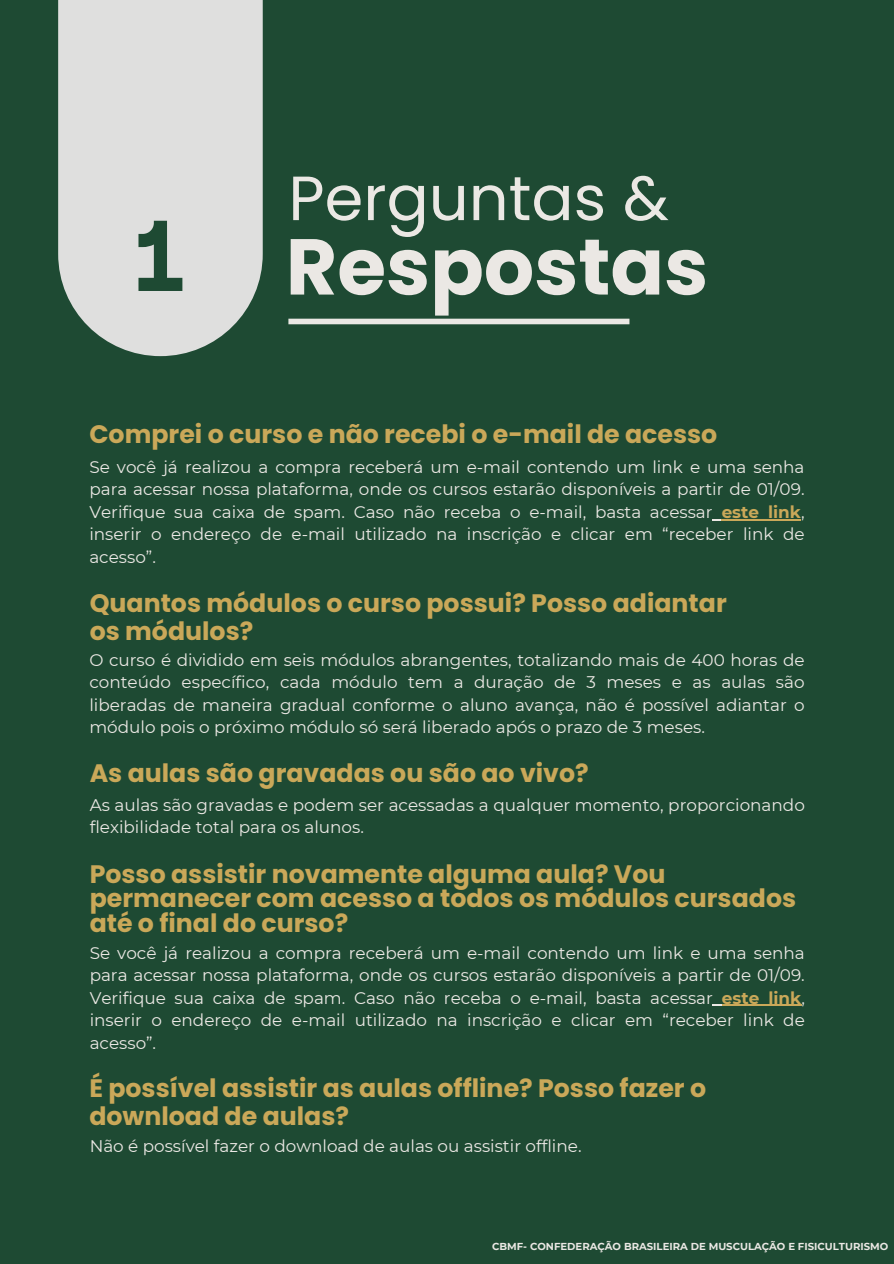
<style>
.page{position:relative;width:894px;height:1264px;background:#fff}
.page>*{position:absolute;margin:0;border:0;box-sizing:border-box;transform-origin:0 0}
.t1{font:700 79.05px "Poppins";color:#ebe8e4}
.t2{font:62.4px "Poppins";color:#ebe8e4}
.t3{font:700 25.2px/28.2px "Poppins";color:#caa859}
.t4{font:16.8px/22.5px "Montserrat";color:#ebe8e4;text-align:justify}
.t5{font:700 10.05px "Montserrat";color:#ebe8e4}
.s1{font-weight:700;color:#caa859}
</style>
<div class="page">
<div style="left:0;top:0;width:893px;height:1263px;background:#1e4a33"></div>
<svg style="left:58px;top:0;width:205px;height:356px;background:#d1d4d2"></svg>
<div style="left:288px;top:319px;width:341px;height:5px;background:#ebe8e4"></div>
<svg style="left:138px;top:221px;width:44px;height:69px"></svg>
<hr style="left:721px;top:519px;width:79px;height:1px;background:#caa859">
<hr style="left:721px;top:1004px;width:80px;height:1px;background:#caa859">
<p class="t2" style="left:288px;top:154px;width:382px">Perguntas &amp;</p>
<h2 class="t1" style="left:286px;top:211px;width:424px">Respostas</h2>
<h1 class="t3" style="left:89px;top:420px;width:629px">Comprei o curso e não recebi o e-mail de acesso</h1>
<h3 class="t4" style="left:89px;top:455px;width:716px">Se você já realizou a compra receberá um e-mail contendo um link e uma senha para acessar nossa plataforma, onde os cursos estarão disponíveis a partir de 01/09.<br>Verifique sua caixa de spam. Caso não receba o e-mail, basta acessar <span class="s1">este link</span>, inserir o endereço de e-mail utilizado na inscrição e clicar em “receber link de acesso”.</h3>
<h4 class="t3" style="left:90px;top:588px;width:638px">Quantos módulos o curso possui? Posso adiantar os módulos?</h4>
<h3 class="t4" style="left:89px;top:648px;width:716px">O curso é dividido em seis módulos abrangentes, totalizando mais de 400 horas de conteúdo específico, cada módulo tem a duração de 3 meses e as aulas são liberadas de maneira gradual conforme o aluno avança, não é possível adiantar o módulo pois o próximo módulo só será liberado após o prazo de 3 meses.</h3>
<h4 class="t3" style="left:90px;top:758px;width:500px">As aulas são gravadas ou são ao vivo?</h4>
<h3 class="t4" style="left:90px;top:793px;width:716px">As aulas são gravadas e podem ser acessadas a qualquer momento, proporcionando flexibilidade total para os alunos.</h3>
<h4 class="t3" style="left:90px;top:861px;width:707px;line-height:24.8px">Posso assistir novamente alguma aula? Vou permanecer com acesso a todos os módulos cursados até o final do curso?</h4>
<h3 class="t4" style="left:90px;top:941px;width:716px">Se você já realizou a compra receberá um e-mail contendo um link e uma senha para acessar nossa plataforma, onde os cursos estarão disponíveis a partir de 01/09.<br>Verifique sua caixa de spam. Caso não receba o e-mail, basta acessar <span class="s1">este link</span>, inserir o endereço de e-mail utilizado na inscrição e clicar em “receber link de acesso”.</h3>
<h4 class="t3" style="left:89px;top:1074px;width:618px">É possível assistir as aulas offline? Posso fazer o download de aulas?</h4>
<h3 class="t4" style="left:90px;top:1134px;width:493px">Não é possível fazer o download de aulas ou assistir offline.</h3>
<h4 class="t5" style="left:492px;top:1239px;width:397px">CBMF- CONFEDERAÇÃO BRASILEIRA DE MUSCULAÇÃO E FISICULTURISMO</h4>
</div>
